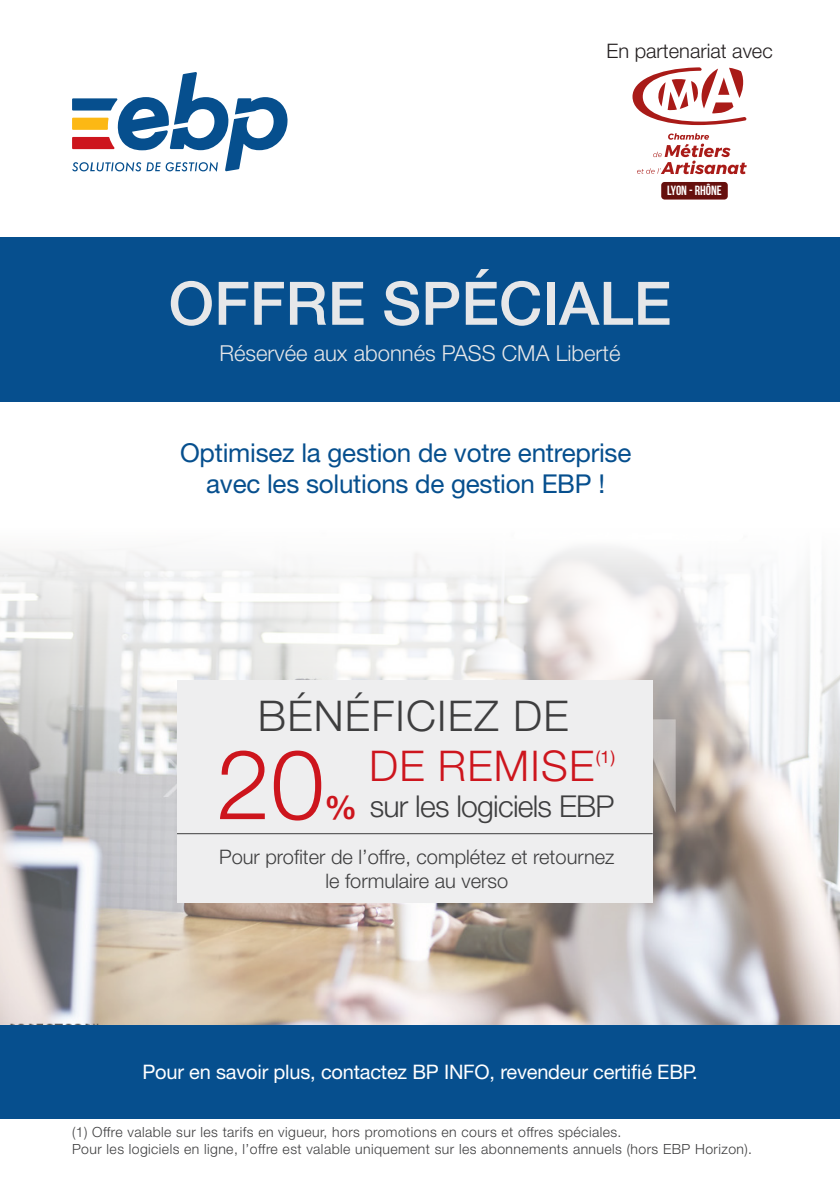
<style>
.page{position:relative;width:840px;height:1191px;background:#fff}
.page>*{position:absolute;margin:0;border:0;box-sizing:border-box;transform-origin:0 0}
.t1{font:300 97px "Helvetica Neue LT Std";color:#cd151d}
.t2{font:500 60px "Helvetica Neue LT Std";color:#e6e7e9}
.t3{font:300 42.4px "Helvetica Neue LT Std";letter-spacing:.03em;color:#3e3e3f}
.t4{font:300 42.4px "Helvetica Neue LT Std";letter-spacing:.03em;color:#cd151d}
.t5{font:300 30.2px "Helvetica Neue LT Std";letter-spacing:-.025em;color:#3e3e3f}
.t6{font:26px/31.2px "Helvetica Neue LT Std";letter-spacing:-.01em;color:#064f8e;text-align:center}
.t7{font:300 22px "Helvetica Neue LT Std";color:#e6e7e9}
.t8{font:300 20px/24px "Helvetica Neue LT Std";color:#3e3e3f;text-align:center}
.t9{font:20px "Helvetica Neue LT Std";letter-spacing:-.01em;color:#fff}
.t10{font:300 20px "Helvetica Neue LT Std";color:#231f20}
.t11{font:17.2px "Helvetica Neue LT Std";color:#cd151d}
.t12{font:300 14px "Helvetica Neue LT Std";letter-spacing:.03em;color:#3e3e3f}
.t13{font:700 13.4px "Bebas Neue";color:#fff}
.s1{font-weight:700;font-size:32.6px;color:#cd151d}
</style>
<div class="page">
<img style="left:0;top:547px;width:839px;height:478px">
<svg style="left:72px;top:72px;width:215px;height:100px"></svg>
<div style="left:0;top:237px;width:839px;height:165px;background:#064f8e"></div>
<div style="left:0;top:1025px;width:839px;height:94px;background:#064f8e"></div>
<div style="left:177px;top:680px;width:475px;height:223px;background:#eeeeef"></div>
<hr style="left:177px;top:833px;width:475px;height:1px;background:#3e3e3f">
<div style="left:661px;top:182px;width:66px;height:17px;background:#66100e;border-radius:3px"></div>
<svg style="left:637px;top:133px;width:109px;height:41px"></svg>
<svg style="left:632px;top:67px;width:114px;height:58px"></svg>
<p class="t10" style="left:606px;top:39px;width:167px">En partenariat avec</p>
<p class="t13" style="left:666px;top:183px;width:56px">LYON - RHÔNE</p>
<p class="t2" style="left:168px;top:268px;width:504px">OFFRE SPÉCIALE</p>
<p class="t7" style="left:219px;top:339px;width:402px">Réservée aux abonnés PASS CMA Liberté</p>
<p class="t6" style="left:180px;top:436px;width:452px">Optimisez la gestion de votre entreprise avec les solutions de gestion EBP !</p>
<p class="t3" style="left:258px;top:690px;width:312px">BÉNÉFICIEZ DE</p>
<p class="t1" style="left:216px;top:725px;width:109px">20</p>
<p class="t4" style="left:369px;top:740px;width:226px">DE REMISE</p>
<p class="t11" style="left:595px;top:747px;width:21px">(1)</p>
<p class="t5" style="left:324px;top:788px;width:291px"><span class="s1">%</span> sur les logiciels EBP</p>
<p class="t8" style="left:219px;top:844px;width:396px">Pour profiter de l’offre, complétez et retournez le formulaire au verso</p>
<p class="t9" style="left:142px;top:1060px;width:556px">Pour en savoir plus, contactez BP INFO, revendeur certifié EBP.</p>
<p class="t12" style="left:72px;top:1123px;width:550px">(1) Offre valable sur les tarifs en vigueur, hors promotions en cours et offres spéciales.</p>
<p class="t12" style="left:72px;top:1140px;width:681px">Pour les logiciels en ligne, l’offre est valable uniquement sur les abonnements annuels (hors EBP Horizon).</p>
</div>
